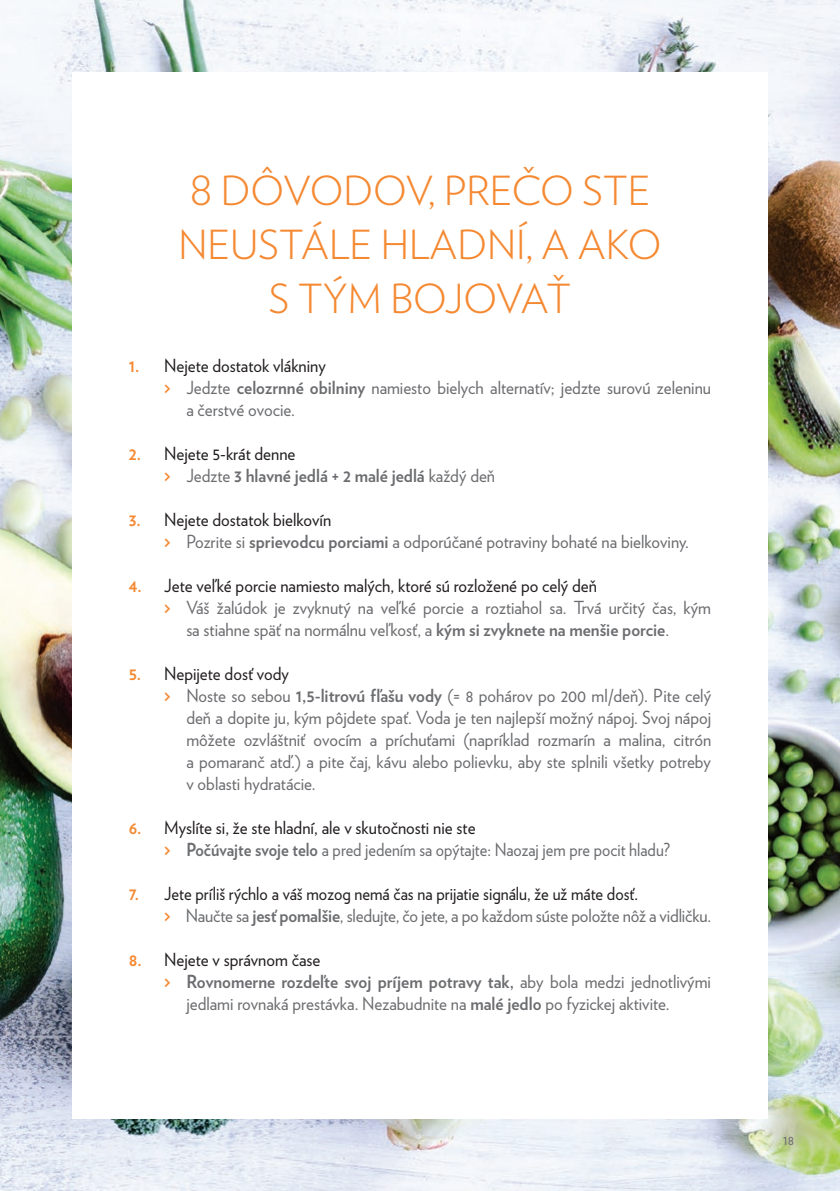
<style>
.page{position:relative;width:840px;height:1191px;background:#fff}
.page>*{position:absolute;margin:0;border:0;box-sizing:border-box;transform-origin:0 0}
.t1{font:300 40px/54px "Verlag";color:#f58932;text-align:center}
.t2{font:18px/22px "Verlag";color:#6c6d70;scale:.95 1}
.t3{font:18px "Verlag";color:#231f20;scale:.95 1}
.t4{font:18px "Verlag";color:#6c6d70;scale:.91 1}
.t5{font:18px "Verlag";color:#231f20;scale:.92 1}
.t6{font:700 18px "Verlag";color:#6c6d70;scale:.95 1}
.t7{font:14px "Verlag";color:#6c6d70;scale:.95 1}
.s1{font-weight:700;color:#f58932}
.s2{font-weight:700}
.s3{color:#f58932}
.s4{font-weight:400}
</style>
<div class="page">
<img style="left:0;top:0;width:839px;height:1191px">
<div style="left:72px;top:72px;width:695px;height:1047px;background:#fff"></div>
<p class="t1" style="left:178px;top:162px;width:484px">8 DÔVODOV, PREČO STE<br>NEUSTÁLE HLADNÍ, A AKO<br>S TÝM BOJOVAŤ</p>
<p class="t3" style="left:129px;top:352px;width:209px"><span class="s1">1.</span> Nejete dostatok vlákniny</p>
<p class="t2" style="left:186px;top:375px;width:553px;text-indent:-22px"><span class="s1">&gt;</span> Jedzte <span class="s2">celozrnné obilniny</span> namiesto bielych alternatív; jedzte surovú zeleninu a čerstvé ovocie.</p>
<p class="t3" style="left:129px;top:440px;width:177px"><span class="s1">2.</span> Nejete 5-krát denne</p>
<p class="t6" style="left:164px;top:461px;width:350px"><span class="s3">&gt;</span> <span class="s4">Jedzte</span> 3 hlavné jedlá + 2 malé jedlá <span class="s4">každý deň</span></p>
<p class="t3" style="left:129px;top:506px;width:214px"><span class="s1">3.</span> Nejete dostatok bielkovín</p>
<p class="t2" style="left:164px;top:529px;width:553px"><span class="s1">&gt;</span> Pozrite si <span class="s2">sprievodcu porciami</span> a odporúčané potraviny bohaté na bielkoviny.</p>
<p class="t3" style="left:129px;top:572px;width:494px"><span class="s1">4.</span> Jete veľké porcie namiesto malých, ktoré sú rozložené po celý deň</p>
<p class="t2" style="left:186px;top:595px;width:553px;text-indent:-22px"><span class="s1">&gt;</span> Váš žalúdok je zvyknutý na veľké porcie a roztiahol sa. Trvá určitý čas, kým sa stiahne späť na normálnu veľkosť, a <span class="s2">kým si zvyknete na menšie porcie</span>.</p>
<p class="t3" style="left:129px;top:660px;width:170px"><span class="s1">5.</span> Nepijete dosť vody</p>
<p class="t2" style="left:186px;top:683px;width:553px;text-align:justify;text-indent:-22px"><span class="s1">&gt;</span> Noste so sebou <span class="s2">1,5-litrovú fľašu vody</span> (= 8 pohárov po 200 ml/deň). Pite celý deň a dopite ju, kým pôjdete spať. Voda je ten najlepší možný nápoj. Svoj nápoj môžete ozvláštniť ovocím a príchuťami (napríklad rozmarín a malina, citrón a pomaranč atď.) a pite čaj, kávu alebo polievku, aby ste splnili všetky potreby v oblasti hydratácie.</p>
<p class="t3" style="left:129px;top:814px;width:366px"><span class="s1">6.</span> Myslíte si, že ste hladní, ale v skutočnosti nie ste</p>
<p class="t4" style="left:164px;top:836px;width:557px"><span class="s1">&gt;</span> <span class="s2">Počúvajte svoje telo</span> a pred jedením sa opýtajte: Naozaj jem pre pocit hladu?</p>
<p class="t5" style="left:129px;top:880px;width:554px"><span class="s1">7.</span> Jete príliš rýchlo a váš mozog nemá čas na prijatie signálu, že už máte dosť.</p>
<p class="t2" style="left:164px;top:903px;width:577px"><span class="s1">&gt;</span> Naučte sa <span class="s2">jesť pomalšie</span>, sledujte, čo jete, a po každom súste položte nôž a vidličku.</p>
<p class="t3" style="left:129px;top:946px;width:203px"><span class="s1">8.</span> Nejete v správnom čase</p>
<p class="t2" style="left:186px;top:969px;width:553px;text-indent:-22px"><span class="s1">&gt;</span> <span class="s2">Rovnomerne rozdeľte svoj príjem potravy tak,</span> aby bola medzi jednotlivými jedlami rovnaká prestávka. Nezabudnite na <span class="s2">malé jedlo</span> po fyzickej aktivite.</p>
<p class="t7" style="left:782px;top:1130px;width:13px">18</p>
</div>
